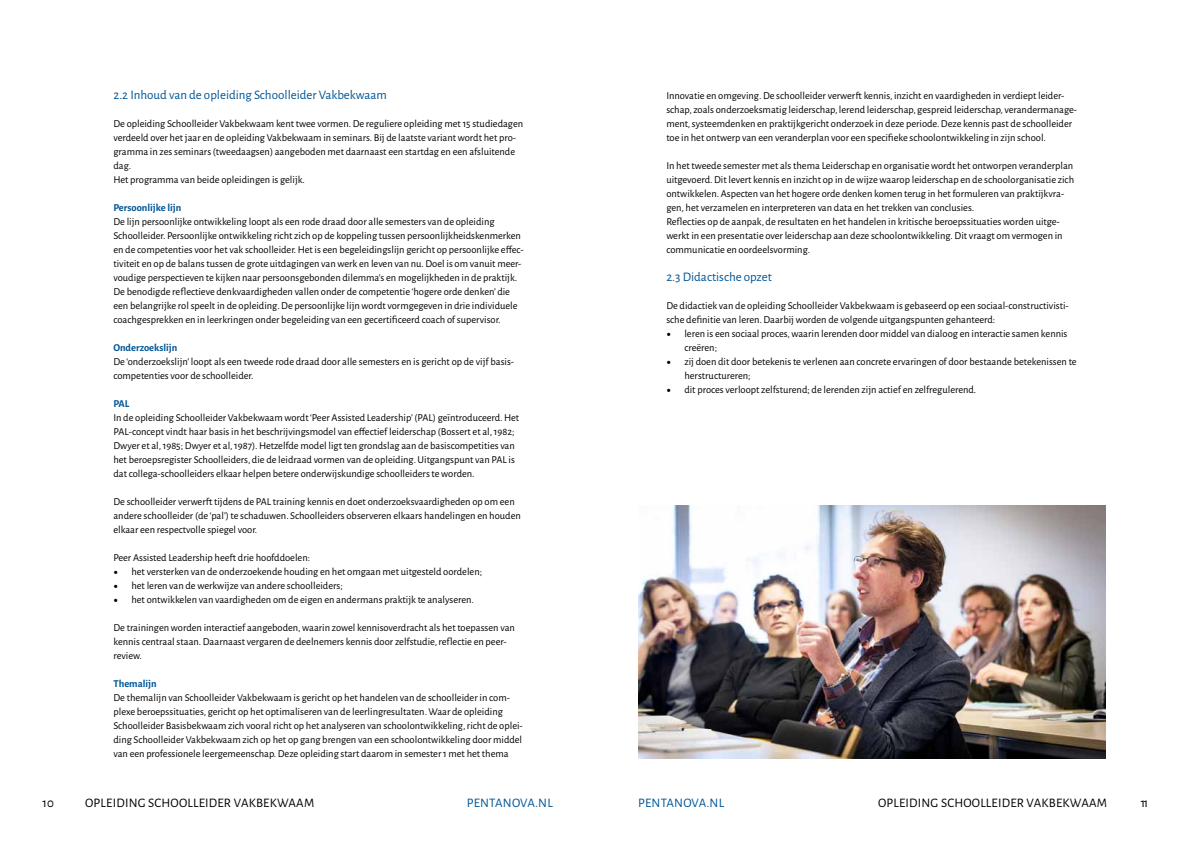
<style>
.page{position:relative;width:1191px;height:842px;background:#fff}
.page>*{position:absolute;margin:0;border:0;box-sizing:border-box;transform-origin:0 0}
.t1{font:13px "Alegreya Sans";color:#005596}
.t2{font:13px "Alegreya Sans";letter-spacing:.01em;color:#000}
.t3{font:10.5px/14px "Alegreya Sans";color:#000}
.t4{font:700 10.5px "Alegreya Sans";color:#005596}
.s1{font-family:"Minion Pro";font-size:12px}
</style>
<div class="page">
<img style="left:638px;top:505px;width:468px;height:253px">
<p class="t1" style="left:113px;top:86px;width:275px">2.2 Inhoud van de opleiding Schoolleider Vakbekwaam</p>
<p class="t3" style="left:113px;top:116px;width:411px">De opleiding Schoolleider Vakbekwaam kent twee vormen. De reguliere opleiding met 15 studiedagen verdeeld over het jaar en de opleiding Vakbekwaam in seminars. Bij de laatste variant wordt het pro&shy;gramma in zes seminars (tweedaagsen) aangeboden met daarnaast een startdag en een afsluitende dag.<br>Het programma van beide opleidingen is gelijk.</p>
<p class="t4" style="left:113px;top:200px;width:69px">Persoonlijke lijn</p>
<p class="t3" style="left:113px;top:214px;width:412px">De lijn persoonlijke ontwikkeling loopt als een rode draad door alle semesters van de opleiding Schoolleider. Persoonlijke ontwikkeling richt zich op de koppeling tussen persoonlijkheidskenmerken en de competenties voor het vak schoolleider. Het is een begeleidingslijn gericht op persoonlijke effec&shy;tiviteit en op de balans tussen de grote uitdagingen van werk en leven van nu. Doel is om vanuit meer&shy;voudige perspectieven te kijken naar persoonsgebonden dilemma’s en mogelijkheden in de praktijk.<br>De benodigde reflectieve denkvaardigheden vallen onder de competentie ‘hogere orde denken’ die een belangrijke rol speelt in de opleiding. De persoonlijke lijn wordt vormgegeven in drie individuele coachgesprekken en in leerkringen onder begeleiding van een gecertificeerd coach of supervisor.</p>
<p class="t4" style="left:113px;top:340px;width:65px">Onderzoekslijn</p>
<p class="t3" style="left:113px;top:354px;width:402px">De ‘onderzoekslijn’ loopt als een tweede rode draad door alle semesters en is gericht op de vijf basis&shy;competenties voor de schoolleider.</p>
<p class="t4" style="left:113px;top:396px;width:18px">PAL</p>
<p class="t3" style="left:113px;top:410px;width:407px">In de opleiding Schoolleider Vakbekwaam wordt ‘Peer Assisted Leadership’ (PAL) geïntroduceerd. Het PAL-concept vindt haar basis in het beschrijvingsmodel van effectief leiderschap (Bossert et al, 1982; Dwyer et al, 1985; Dwyer et al, 1987). Hetzelfde model ligt ten grondslag aan de basiscompetities van het beroepsregister Schoolleiders, die de leidraad vormen van de opleiding. Uitgangspunt van PAL is dat collega-schoolleiders elkaar helpen betere onderwijskundige schoolleiders te worden.</p>
<p class="t3" style="left:113px;top:494px;width:409px">De schoolleider verwerft tijdens de PAL training kennis en doet onderzoeksvaardigheden op om een andere schoolleider (de ‘pal’) te schaduwen. Schoolleiders observeren elkaars handelingen en houden elkaar een respectvolle spiegel voor.</p>
<p class="t3" style="left:113px;top:550px;width:198px">Peer Assisted Leadership heeft drie hoofddoelen:</p>
<p class="t3" style="left:113px;top:564px;width:370px"><span class="s1">•</span> het versterken van de onderzoekende houding en het omgaan met uitgesteld oordelen;</p>
<p class="t3" style="left:113px;top:578px;width:231px"><span class="s1">•</span> het leren van de werkwijze van andere schoolleiders;</p>
<p class="t3" style="left:113px;top:592px;width:362px"><span class="s1">•</span> het ontwikkelen van vaardigheden om de eigen en andermans praktijk te analyseren.</p>
<p class="t3" style="left:113px;top:620px;width:403px">De trainingen worden interactief aangeboden, waarin zowel kennisoverdracht als het toepassen van kennis centraal staan. Daarnaast vergaren de deelnemers kennis door zelfstudie, reflectie en peer&shy;review.</p>
<p class="t4" style="left:113px;top:676px;width:45px">Themalijn</p>
<p class="t3" style="left:113px;top:690px;width:411px">De themalijn van Schoolleider Vakbekwaam is gericht op het handelen van de schoolleider in com&shy;plexe beroepssituaties, gericht op het optimaliseren van de leerlingresultaten. Waar de opleiding Schoolleider Basisbekwaam zich vooral richt op het analyseren van schoolontwikkeling, richt de oplei&shy;ding Schoolleider Vakbekwaam zich op het op gang brengen van een schoolontwikkeling door middel van een professionele leergemeenschap. Deze opleiding start daarom in semester 1 met het thema</p>
<p class="t3" style="left:666px;top:88px;width:412px">Innovatie en omgeving. De schoolleider verwerft kennis, inzicht en vaardigheden in verdiept leider&shy;schap, zoals onderzoeksmatig leiderschap, lerend leiderschap, gespreid leiderschap, verandermanage&shy;ment, systeemdenken en praktijkgericht onderzoek in deze periode. Deze kennis past de schoolleider toe in het ontwerp van een veranderplan voor een specifieke schoolontwikkeling in zijn school.</p>
<p class="t3" style="left:666px;top:158px;width:409px">In het tweede semester met als thema Leiderschap en organisatie wordt het ontworpen veranderplan uitgevoerd. Dit levert kennis en inzicht op in de wijze waarop leiderschap en de schoolorganisatie zich ontwikkelen. Aspecten van het hogere orde denken komen terug in het formuleren van praktijkvra&shy;gen, het verzamelen en interpreteren van data en het trekken van conclusies.<br>Reflecties op de aanpak, de resultaten en het handelen in kritische beroepssituaties worden uitge&shy;werkt in een presentatie over leiderschap aan deze schoolontwikkeling. Dit vraagt om vermogen in communicatie en oordeelsvorming.</p>
<p class="t1" style="left:666px;top:268px;width:107px">2.3 Didactische opzet</p>
<p class="t3" style="left:666px;top:298px;width:404px">De didactiek van de opleiding Schoolleider Vakbekwaam is gebaseerd op een sociaal-constructivisti&shy;sche definitie van leren. Daarbij worden de volgende uitgangspunten gehanteerd:</p>
<p class="t3" style="left:684px;top:326px;width:384px;text-indent:-18px"><span class="s1">•</span> leren is een sociaal proces, waarin lerenden door middel van dialoog en interactie samen kennis creëren;</p>
<p class="t3" style="left:684px;top:354px;width:394px;text-indent:-18px"><span class="s1">•</span> zij doen dit door betekenis te verlenen aan concrete ervaringen of door bestaande betekenissen te herstructureren;</p>
<p class="t3" style="left:666px;top:382px;width:311px"><span class="s1">•</span> dit proces verloopt zelfsturend; de lerenden zijn actief en zelfregulerend.</p>
<p class="t2" style="left:43px;top:794px;width:13px">10</p>
<p class="t2" style="left:85px;top:794px;width:16px">Opleidin</p>
<p class="t2" style="left:138px;top:794px;width:25px">g Schoolleider</p>
<p class="t2" style="left:234px;top:794px;width:17px">Vakbekwaam</p>
<p class="t1" style="left:467px;top:794px;width:87px">PENTANOVA.NL</p>
<p class="t1" style="left:638px;top:794px;width:87px">PENTANOVA.NL</p>
<p class="t2" style="left:878px;top:794px;width:16px">Opleidin</p>
<p class="t2" style="left:930px;top:794px;width:25px">g Schoolleider</p>
<p class="t2" style="left:1026px;top:794px;width:17px">Vakbekwaam</p>
<p class="t2" style="left:1141px;top:794px;width:9px">11</p>
</div>
